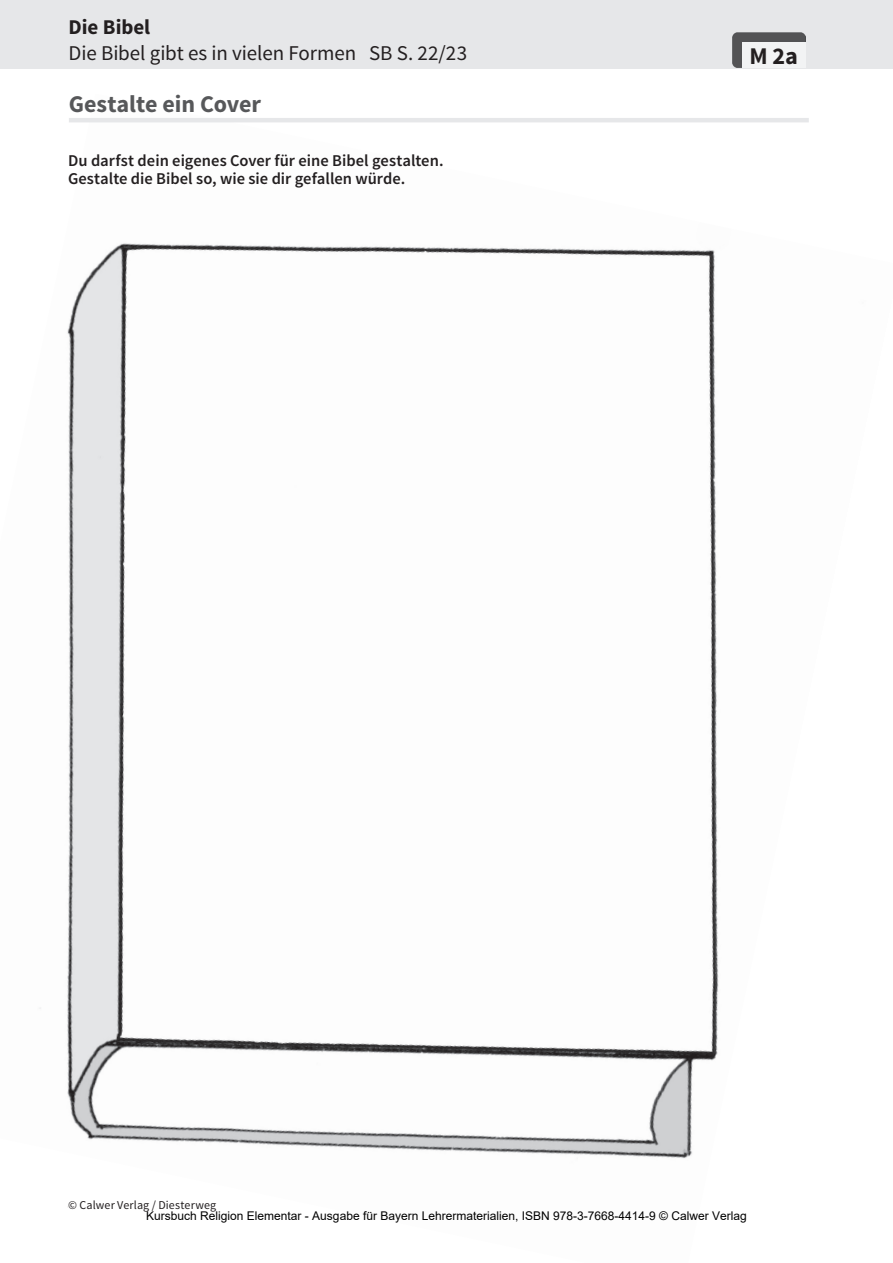
<style>
.page{position:relative;width:893px;height:1263px;background:#fff}
.page>*{position:absolute;margin:0;border:0;box-sizing:border-box;transform-origin:0 0}
.t1{font:700 24px "bs Sirah Sans 1";letter-spacing:-.005em;color:#57585a}
.t2{font:700 24px "bs Sirah Sans 1";color:#231f20}
.t3{font:21px "bs Sirah Sans 1";letter-spacing:-.005em;color:#231f20}
.t4{font:700 21px "bs Sirah Sans 1";color:#231f20}
.t5{font:700 18px "bs Friedrich Sans 1";color:#231f20}
.t6{font:600 16.5px/18px "bs Sirah Sans 1";color:#231f20}
.t7{font:12px "Arial";color:#000}
.t8{font:12px "bs Sirah Sans 1";letter-spacing:.01em;color:#231f20}
</style>
<div class="page">
<div style="left:0;top:0;width:893px;height:68px;background:#e6e7e9"></div>
<img style="left:39px;top:122px;width:769px;height:1037px">
<img style="left:733px;top:33px;width:72px;height:34px">
<div style="left:742px;top:42px;width:64px;height:26px;background:#f2f3f4"></div>
<hr style="left:69px;top:118px;width:740px;height:4px;background:#e6e7e9">
<h2 class="t4" style="left:69px;top:14px;width:83px">Die Bibel</h2>
<h2 class="t3" style="left:69px;top:39px;width:400px">Die Bibel gibt es in vielen Formen SB S. 22/23</h2>
<h1 class="t1" style="left:69px;top:88px;width:194px">Gestalte ein Cover</h1>
<h3 class="t6" style="left:68px;top:152px;width:377px">Du darfst dein eigenes Cover für eine Bibel gestalten.<br>Gestalte die Bibel so, wie sie dir gefallen würde.</h3>
<h1 class="t2" style="left:749px;top:40px;width:50px">M 2a</h1>
<h3 class="t5" style="left:68px;top:1192px;width:23px">44</h3>
<p class="t8" style="left:68px;top:1197px;width:150px">© Calwer Verlag / Diesterweg</p>
<p class="t7" style="left:146px;top:1207px;width:602px">Kursbuch Religion Elementar - Ausgabe für Bayern Lehrermaterialien, ISBN 978-3-7668-4414-9 © Calwer Verlag</p>
</div>
